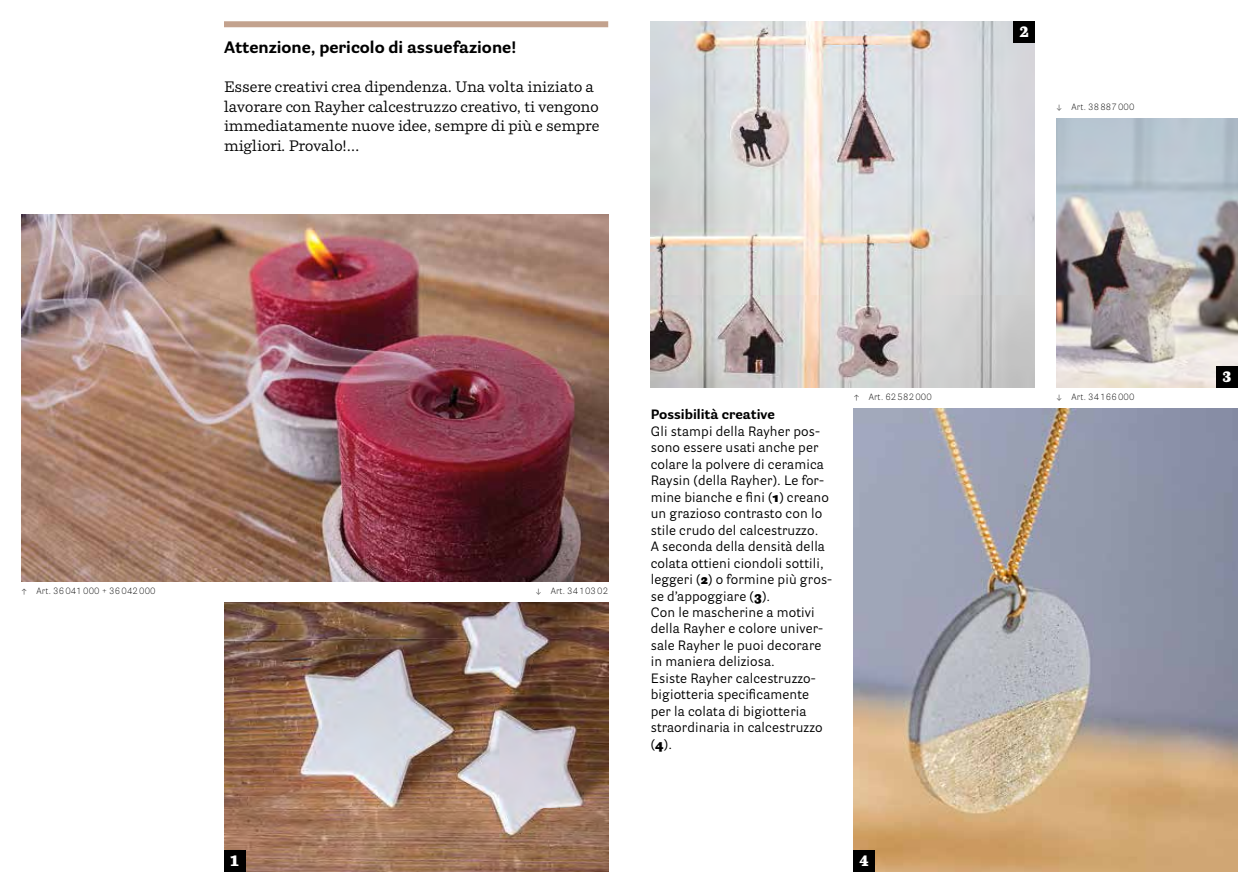
<style>
.page{position:relative;width:1259px;height:893px;background:#fff}
.page>*{position:absolute;margin:0;border:0;box-sizing:border-box;transform-origin:0 0}
.t1{font:700 16.5px "Parry Grotesque Pro";color:#000}
.t2{font:15px/19.5px "Parry Pro";color:#000}
.t3{font:900 15px "Parry Pro";color:#fff}
.t4{font:13.5px/16.5px "Parry Grotesque Pro";letter-spacing:.01em;color:#000}
.t5{font:700 13.5px "Parry Grotesque Pro";color:#000}
.t6{font:300 9px "Parry Grotesque Pro";letter-spacing:.01em;color:#000}
.s1{font-weight:900}
</style>
<div class="page">
<img style="left:651px;top:21px;width:384px;height:366px">
<img style="left:1056px;top:118px;width:181px;height:269px">
<img style="left:853px;top:409px;width:384px;height:463px">
<img style="left:21px;top:215px;width:587px;height:366px">
<img style="left:224px;top:602px;width:384px;height:270px">
<div style="left:224px;top:21px;width:384px;height:6px;background:#c3a28e"></div>
<div style="left:224px;top:850px;width:21px;height:22px;background:#000"></div>
<div style="left:1216px;top:366px;width:21px;height:21px;background:#000"></div>
<div style="left:853px;top:850px;width:21px;height:22px;background:#000"></div>
<div style="left:1013px;top:21px;width:22px;height:22px;background:#000"></div>
<p class="t1" style="left:224px;top:36px;width:294px">Attenzione, pericolo di assuefazione!</p>
<p class="t2" style="left:224px;top:77px;width:377px">Essere creativi crea dipendenza. Una volta iniziato a lavorare con Rayher calcestruzzo creativo, ti vengono immediatamente nuove idee, sempre di più e sempre migliori. Provalo!…</p>
<p class="t3" style="left:1020px;top:21px;width:11px">2</p>
<p class="t6" style="left:1056px;top:100px;width:80px">↓ Art. 38887000</p>
<p class="t6" style="left:21px;top:584px;width:136px">↑ Art. 36041000 + 36042000</p>
<p class="t6" style="left:535px;top:584px;width:74px">↓ Art. 3410302</p>
<p class="t3" style="left:230px;top:850px;width:11px">1</p>
<p class="t5" style="left:651px;top:405px;width:126px">Possibilità creative</p>
<p class="t4" style="left:651px;top:422px;width:183px">Gli stampi della Rayher pos&shy;sono essere usati anche per colare la polvere di ceramica<br>Raysin (della Rayher). Le for&shy;mine bianche e fini (<span class="s1">1</span>) creano un grazioso contrasto con lo stile crudo del calcestruzzo.<br>A seconda della densità della colata ottieni ciondoli sottili, leggeri (<span class="s1">2</span>) o formine più gros&shy;se d’appoggiare (<span class="s1">3</span>).<br>Con le mascherine a motivi della Rayher e colore univer&shy;sale Rayher le puoi decorare in maniera deliziosa.<br>Esiste Rayher calcestruzzo&shy;bigiotteria specificamente per la colata di bigiotteria straordinaria in calcestruzzo (<span class="s1">4</span>).</p>
<p class="t6" style="left:853px;top:391px;width:80px">↑ Art. 62582000</p>
<p class="t6" style="left:1056px;top:391px;width:80px">↓ Art. 34166000</p>
<p class="t3" style="left:859px;top:850px;width:11px">4</p>
<p class="t3" style="left:1222px;top:366px;width:11px">3</p>
</div>
